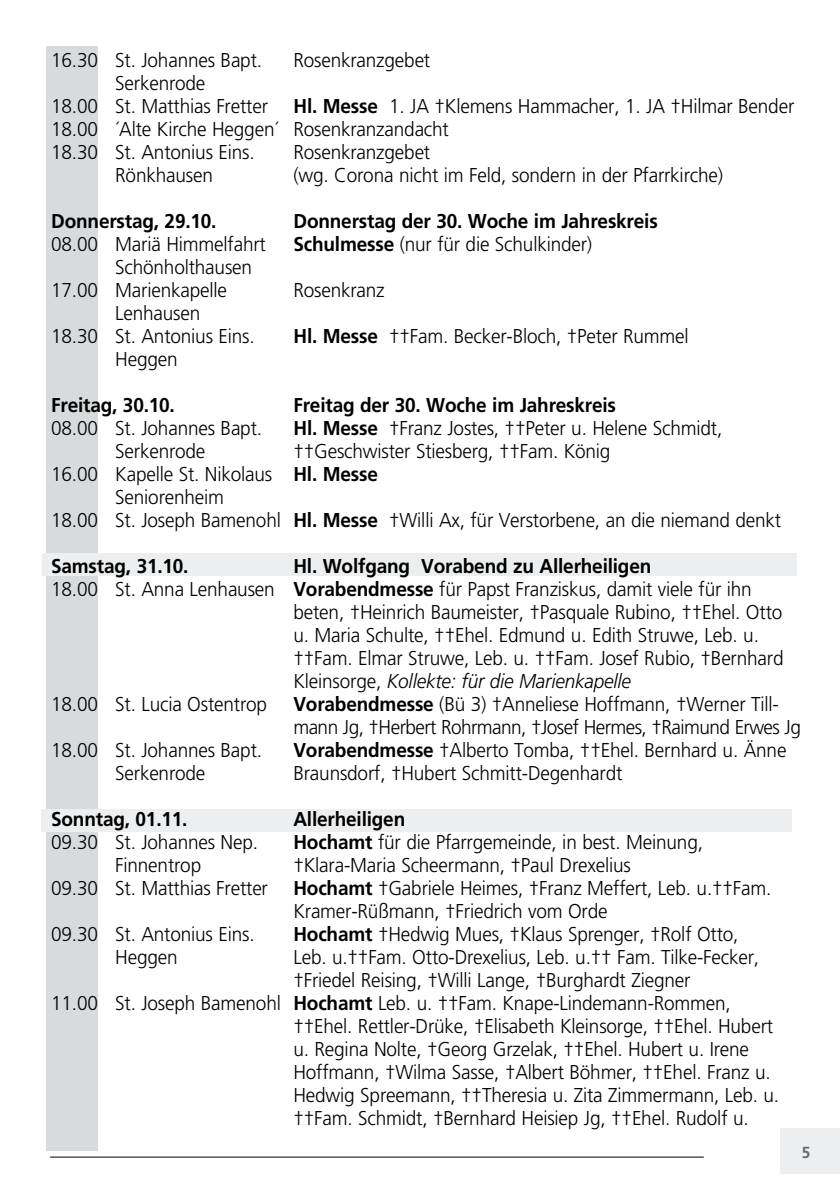
<style>
.page{position:relative;width:840px;height:1191px;background:#fff}
.page>*{position:absolute;margin:0;border:0;box-sizing:border-box;transform-origin:0 0}
.t1{font:300 20px/23px "Frutiger";letter-spacing:-.01em;color:#000;scale:.95 1}
.t2{font:700 20px "Frutiger";letter-spacing:-.01em;color:#000;scale:.95 1}
.t3{font:300 20px/23px "Frutiger";letter-spacing:-.03em;color:#000;scale:.95 1}
.t4{font:italic 300 20px "Frutiger";letter-spacing:-.01em;color:#000;scale:.95 1}
.t5{font:700 16px "Frutiger";color:#68676c;scale:.95 1}
.s1{font-weight:700}
.s2{font-style:normal}
</style>
<div class="page">
<div style="left:780px;top:1128px;width:59px;height:46px;background:#edeeef"></div>
<hr style="left:50px;top:1156px;width:653px;height:1px;background:#000">
<div style="left:47px;top:46px;width:51px;height:1104px;background:#d8dbdc"></div>
<div style="left:43px;top:553px;width:753px;height:22px;background:#edeeef"></div>
<div style="left:41px;top:809px;width:750px;height:23px;background:#edeeef"></div>
<p class="t1" style="left:51px;top:48px;width:223px">16.30 St. Johannes Bapt.</p>
<p class="t1" style="left:293px;top:48px;width:145px">Rosenkranzgebet</p>
<p class="t1" style="left:51px;top:71px;width:229px;text-align:center">Serkenrode<br>18.00 St. Matthias Fretter</p>
<p class="t1" style="left:51px;top:94px;width:783px;text-indent:242px"><span class="s1">Hl. Messe</span> 1. JA †Klemens Hammacher, 1. JA †Hilmar Bender<br>18.00 ´Alte Kirche Heggen´ Rosenkranzandacht<br>18.30 St. Antonius Eins.</p>
<p class="t1" style="left:293px;top:140px;width:145px">Rosenkranzgebet</p>
<p class="t1" style="left:115px;top:163px;width:104px">Rönkhausen</p>
<p class="t1" style="left:293px;top:163px;width:453px">(wg. Corona nicht im Feld, sondern in der Pfarrkirche)</p>
<p class="t2" style="left:51px;top:209px;width:175px">Donnerstag, 29.10.</p>
<p class="t2" style="left:293px;top:209px;width:385px">Donnerstag der 30. Woche im Jahreskreis</p>
<p class="t1" style="left:51px;top:232px;width:227px">08.00 Mariä Himmelfahrt</p>
<p class="t1" style="left:293px;top:232px;width:316px"><span class="s1">Schulmesse</span> (nur für die Schulkinder)</p>
<p class="t1" style="left:51px;top:255px;width:213px;text-indent:64px">Schönholthausen<br>17.00 Marienkapelle</p>
<p class="t1" style="left:293px;top:278px;width:98px">Rosenkranz</p>
<p class="t1" style="left:51px;top:301px;width:216px;text-align:center">Lenhausen<br>18.30 St. Antonius Eins.</p>
<p class="t1" style="left:293px;top:324px;width:417px"><span class="s1">Hl. Messe</span> ††Fam. Becker-Bloch, †Peter Rummel</p>
<p class="t1" style="left:115px;top:347px;width:67px">Heggen</p>
<p class="t2" style="left:51px;top:393px;width:132px">Freitag, 30.10.</p>
<p class="t2" style="left:293px;top:393px;width:341px">Freitag der 30. Woche im Jahreskreis</p>
<p class="t1" style="left:51px;top:416px;width:223px">08.00 St. Johannes Bapt.</p>
<p class="t1" style="left:293px;top:416px;width:452px"><span class="s1">Hl. Messe</span> †Franz Jostes, ††Peter u. Helene Schmidt,</p>
<p class="t1" style="left:115px;top:439px;width:96px">Serkenrode</p>
<p class="t1" style="left:293px;top:439px;width:335px">††Geschwister Stiesberg, ††Fam. König</p>
<p class="t1" style="left:51px;top:462px;width:345px">16.00 Kapelle St. Nikolaus <span class="s1">Hl. Messe</span></p>
<p class="t1" style="left:115px;top:485px;width:116px">Seniorenheim</p>
<p class="t1" style="left:51px;top:508px;width:769px">18.00 St. Joseph Bamenohl <span class="s1">Hl. Messe</span> †Willi Ax, für Verstorbene, an die niemand denkt</p>
<p class="t2" style="left:51px;top:554px;width:146px">Samstag, 31.10.</p>
<p class="t2" style="left:293px;top:554px;width:378px">Hl. Wolfgang Vorabend zu Allerheiligen</p>
<p class="t1" style="left:51px;top:577px;width:738px">18.00 St. Anna Lenhausen <span class="s1">Vorabendmesse</span> für Papst Franziskus, damit viele für ihn</p>
<p class="t1" style="left:293px;top:600px;width:516px">beten, †Heinrich Baumeister, †Pasquale Rubino, ††Ehel. Otto</p>
<p class="t1" style="left:293px;top:623px;width:491px">u. Maria Schulte, ††Ehel. Edmund u. Edith Struwe, Leb. u.</p>
<p class="t1" style="left:293px;top:646px;width:517px">††Fam. Elmar Struwe, Leb. u. ††Fam. Josef Rubio, †Bernhard</p>
<p class="t4" style="left:293px;top:669px;width:356px"><span class="s2">Kleinsorge,</span> Kollekte: für die Marienkapelle</p>
<p class="t1" style="left:51px;top:692px;width:229px">18.00 St. Lucia Ostentrop</p>
<p class="t3" style="left:293px;top:692px;width:535px"><span class="s1">Vorabendmesse</span> (Bü 3) †Anneliese Hoffmann, †Werner Till&shy;mann Jg, †Herbert Rohrmann, †Josef Hermes, †Raimund Erwes Jg</p>
<p class="t1" style="left:51px;top:738px;width:223px">18.00 St. Johannes Bapt.</p>
<p class="t1" style="left:293px;top:738px;width:520px"><span class="s1">Vorabendmesse</span> †Alberto Tomba, ††Ehel. Bernhard u. Änne</p>
<p class="t1" style="left:115px;top:761px;width:96px">Serkenrode</p>
<p class="t1" style="left:293px;top:761px;width:347px">Braunsdorf, †Hubert Schmitt-Degenhardt</p>
<p class="t2" style="left:51px;top:807px;width:145px">Sonntag, 01.11.</p>
<p class="t2" style="left:293px;top:807px;width:119px">Allerheiligen</p>
<p class="t1" style="left:51px;top:830px;width:219px">09.30 St. Johannes Nep.</p>
<p class="t1" style="left:293px;top:830px;width:432px"><span class="s1">Hochamt</span> für die Pfarrgemeinde, in best. Meinung,</p>
<p class="t1" style="left:115px;top:853px;width:92px">Finnentrop</p>
<p class="t1" style="left:293px;top:853px;width:356px">†Klara-Maria Scheermann, †Paul Drexelius</p>
<p class="t1" style="left:51px;top:876px;width:229px">09.30 St. Matthias Fretter</p>
<p class="t1" style="left:293px;top:876px;width:504px"><span class="s1">Hochamt</span> †Gabriele Heimes, †Franz Meffert, Leb. u.††Fam.<br>Kramer-Rüßmann, †Friedrich vom Orde</p>
<p class="t1" style="left:51px;top:922px;width:216px">09.30 St. Antonius Eins.</p>
<p class="t1" style="left:293px;top:922px;width:470px"><span class="s1">Hochamt</span> †Hedwig Mues, †Klaus Sprenger, †Rolf Otto,</p>
<p class="t1" style="left:115px;top:945px;width:67px">Heggen</p>
<p class="t1" style="left:293px;top:945px;width:491px">Leb. u.††Fam. Otto-Drexelius, Leb. u.†† Fam. Tilke-Fecker,</p>
<p class="t1" style="left:293px;top:968px;width:419px">†Friedel Reising, †Willi Lange, †Burghardt Ziegner</p>
<p class="t1" style="left:51px;top:991px;width:716px">11.00 St. Joseph Bamenohl <span class="s1">Hochamt</span> Leb. u. ††Fam. Knape-Lindemann-Rommen,</p>
<p class="t1" style="left:293px;top:1014px;width:506px">††Ehel. Rettler-Drüke, †Elisabeth Kleinsorge, ††Ehel. Hubert</p>
<p class="t1" style="left:293px;top:1037px;width:481px">u. Regina Nolte, †Georg Grzelak, ††Ehel. Hubert u. Irene</p>
<p class="t1" style="left:293px;top:1060px;width:503px">Hoffmann, †Wilma Sasse, †Albert Böhmer, ††Ehel. Franz u.</p>
<p class="t1" style="left:293px;top:1083px;width:512px">Hedwig Spreemann, ††Theresia u. Zita Zimmermann, Leb. u.</p>
<p class="t1" style="left:293px;top:1106px;width:480px">††Fam. Schmidt, †Bernhard Heisiep Jg, ††Ehel. Rudolf u.</p>
<p class="t5" style="left:801px;top:1143px;width:10px">5</p>
</div>
